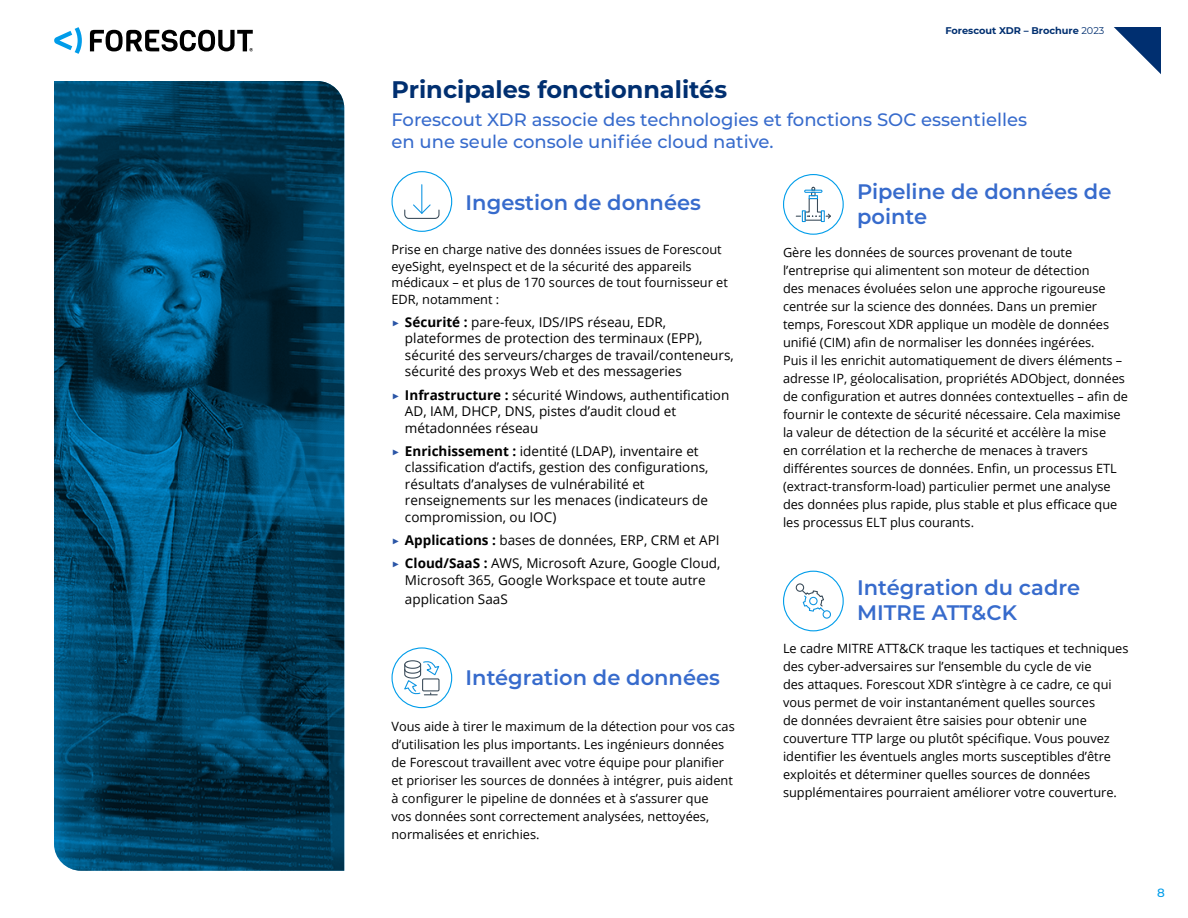
<style>
.page{position:relative;width:1188px;height:918px;background:#fff}
.page>*{position:absolute;margin:0;border:0;box-sizing:border-box;transform-origin:0 0}
.t1{font:700 24px "Montserrat";color:#002f70}
.t2{font:600 21px/25.2px "Montserrat";color:#376bcc}
.t3{font:500 18px/21.6px "Montserrat";color:#376bcc}
.t4{font:13.5px/16.5px "Open Sans";color:#000}
.t5{font:12.75px/18px "Open Sans";color:#000}
.t6{font:500 12px "Montserrat";color:#009dea}
.t7{font:700 9.75px "Montserrat";color:#002f70}
.s1{font-weight:400}
.s2{font-family:"Montserrat";color:#2a55a6}
.s3{font-weight:700}
</style>
<div class="page">
<svg style="left:1114px;top:27px;width:47px;height:47px"></svg>
<svg style="left:54px;top:27px;width:28px;height:27px"></svg>
<svg style="left:90px;top:30px;width:163px;height:22px"></svg>
<svg style="left:404px;top:185px;width:36px;height:34px"></svg>
<div style="left:392px;top:171px;width:60px;height:61px;border:1px solid #009dea;border-radius:50%"></div>
<svg style="left:404px;top:660px;width:36px;height:35px"></svg>
<div style="left:392px;top:647px;width:60px;height:61px;border:1px solid #009dea;border-radius:50%"></div>
<div style="left:802px;top:210px;width:4px;height:12px;border:1px solid #0c94e2"></div>
<div style="left:821px;top:210px;width:4px;height:12px;border:1px solid #0c94e2"></div>
<svg style="left:796px;top:186px;width:35px;height:35px"></svg>
<div style="left:783px;top:174px;width:61px;height:61px;border:1px solid #009dea;border-radius:50%"></div>
<div style="left:823px;top:610px;width:8px;height:9px;border:1px solid #0c94e2;border-radius:50%"></div>
<div style="left:796px;top:583px;width:8px;height:9px;border:1px solid #394a58;border-radius:50%"></div>
<svg style="left:801px;top:589px;width:25px;height:24px"></svg>
<div style="left:783px;top:571px;width:61px;height:60px;border:1px solid #009dea;border-radius:50%"></div>
<img style="left:54px;top:81px;width:290px;height:790px">
<p class="t7" style="left:945px;top:23px;width:160px">Forescout XDR – Brochure <span class="s1">2023</span></p>
<h1 class="t1" style="left:392px;top:72px;width:337px">Principales fonctionnalités</h1>
<h3 class="t3" style="left:392px;top:108px;width:637px">Forescout XDR associe des technologies et fonctions SOC essentielles en une seule console unifiée cloud native.</h3>
<h2 class="t2" style="left:466px;top:189px;width:237px">Ingestion de données</h2>
<p class="t5" style="left:392px;top:241px;width:338px;line-height:16.5px">Prise en charge native des données issues de Forescout eyeSight, eyeInspect et de la sécurité des appareils médicaux – et plus de 170 sources de tout fournisseur et EDR, notamment :</p>
<p class="t4" style="left:405px;top:314px;width:330px;text-indent:-14px"><span class="s2">▶</span> <span class="s3">Sécurité :</span> pare-feux, IDS/IPS réseau, EDR, plateformes de protection des terminaux (EPP), sécurité des serveurs/charges de travail/conteneurs, sécurité des proxys Web et des messageries</p>
<p class="t4" style="left:405px;top:386px;width:326px;text-indent:-14px"><span class="s2">▶</span> <span class="s3">Infrastructure :</span> sécurité Windows, authentification<br>AD, IAM, DHCP, DNS, pistes d’audit cloud et métadonnées réseau</p>
<p class="t4" style="left:405px;top:442px;width:305px;text-indent:-14px"><span class="s2">▶</span> <span class="s3">Enrichissement :</span> identité (LDAP), inventaire et classification d’actifs, gestion des configurations, résultats d’analyses de vulnérabilité et renseignements sur les menaces (indicateurs de compromission, ou IOC)</p>
<p class="t4" style="left:391px;top:528px;width:331px;line-height:23.2px"><span class="s2">▶</span> <span class="s3">Applications :</span> bases de données, ERP, CRM et API <span class="s2">▶</span> <span class="s3">Cloud/SaaS :</span> AWS, Microsoft Azure, Google Cloud,</p>
<p class="t4" style="left:405px;top:570px;width:302px;line-height:19.5px">Microsoft 365, Google Workspace et toute autre application SaaS</p>
<h2 class="t2" style="left:466px;top:664px;width:256px">Intégration de données</h2>
<p class="t5" style="left:392px;top:717px;width:345px">Vous aide à tirer le maximum de la détection pour vos cas d’utilisation les plus importants. Les ingénieurs données de Forescout travaillent avec votre équipe pour planifier et prioriser les sources de données à intégrer, puis aident à configurer le pipeline de données et à s’assurer que<br>vos données sont correctement analysées, nettoyées, normalisées et enrichies.</p>
<h2 class="t2" style="left:857px;top:178px;width:256px">Pipeline de données de pointe</h2>
<p class="t5" style="left:783px;top:243px;width:346px">Gère les données de sources provenant de toute l’entreprise qui alimentent son moteur de détection<br>des menaces évoluées selon une approche rigoureuse centrée sur la science des données. Dans un premier temps, Forescout XDR applique un modèle de données unifié (CIM) afin de normaliser les données ingérées.<br>Puis il les enrichit automatiquement de divers éléments – adresse IP, géolocalisation, propriétés ADObject, données de configuration et autres données contextuelles – afin de fournir le contexte de sécurité nécessaire. Cela maximise la valeur de détection de la sécurité et accélère la mise<br>en corrélation et la recherche de menaces à travers différentes sources de données. Enfin, un processus ETL (extract-transform-load) particulier permet une analyse des données plus rapide, plus stable et plus efficace que les processus ELT plus courants.</p>
<h2 class="t2" style="left:857px;top:574px;width:225px">Intégration du cadre<br>MITRE ATT&amp;CK</h2>
<p class="t5" style="left:783px;top:639px;width:347px">Le cadre MITRE ATT&amp;CK traque les tactiques et techniques des cyber-adversaires sur l’ensemble du cycle de vie<br>des attaques. Forescout XDR s’intègre à ce cadre, ce qui vous permet de voir instantanément quelles sources<br>de données devraient être saisies pour obtenir une couverture TTP large ou plutôt spécifique. Vous pouvez identifier les éventuels angles morts susceptibles d’être exploités et déterminer quelles sources de données supplémentaires pourraient améliorer votre couverture.</p>
<p class="t6" style="left:1157px;top:884px;width:9px">8</p>
</div>
